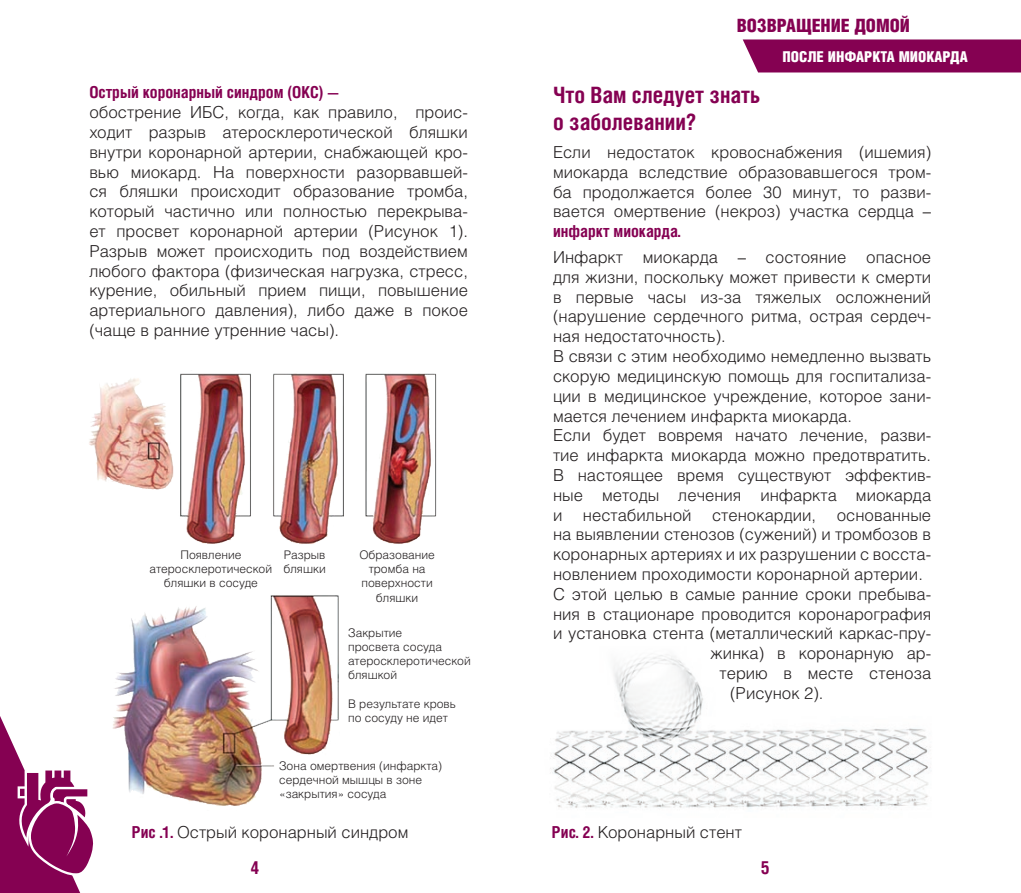
<style>
.page{position:relative;width:1021px;height:893px;background:#fff}
.page>*{position:absolute;margin:0;border:0;box-sizing:border-box;transform-origin:0 0}
.t1{font:700 22.5px/27px "Helios Cond C";color:#850152}
.t2{font:900 18.45px "Helios Cond";color:#850152}
.t3{font:700 18px "Helios Cond C";color:#850152}
.t4{font:16.5px/19.8px "Helios Light C";color:#231f20;text-align:justify}
.t5{font:700 16.5px "Helios Cond C";color:#850152}
.t6{font:900 15px "Helios Cond";color:#fff}
.t7{font:300 11.85px/14.2px "Helios";color:#231f20}
.s1{font-family:"Helios Cond C";font-weight:700;color:#850152}
</style>
<div class="page">
<img style="left:550px;top:655px;width:381px;height:153px">
<img style="left:113px;top:595px;width:226px;height:211px">
<img style="left:89px;top:373px;width:348px;height:171px">
<div style="left:742px;top:39px;width:278px;height:33px;background:#850152"></div>
<svg style="left:0;top:716px;width:94px;height:177px"></svg>
<p class="t2" style="left:736px;top:15px;width:175px">ВОЗВРАЩЕНИЕ ДОМОЙ</p>
<p class="t6" style="left:782px;top:48px;width:187px">ПОСЛЕ ИНФАРКТА МИОКАРДА</p>
<p class="t5" style="left:89px;top:83px;width:251px">Острый коронарный синдром (ОКС) —</p>
<p class="t4" style="left:89px;top:102px;width:380px">обострение ИБС, когда, как правило, проис&shy;ходит разрыв атеросклеротической бляшки внутри коронарной артерии, снабжающей кро&shy;вью миокард. На поверхности разорвавшей&shy;ся бляшки происходит образование тромба, который частично или полностью перекрыва&shy;ет просвет коронарной артерии (Рисунок 1).<br>Разрыв может происходить под воздействием любого фактора (физическая нагрузка, стресс, курение, обильный прием пищи, повышение артериального давления), либо даже в покое (чаще в ранние утренние часы).</p>
<h1 class="t1" style="left:553px;top:81px;width:209px">Что Вам следует знать о заболевании?</h1>
<p class="t4" style="left:553px;top:142px;width:380px">Если недостаток кровоснабжения (ишемия) миокарда вследствие образовавшегося тром&shy;ба продолжается более 30 минут, то разви&shy;вается омертвение (некроз) участка сердца –</p>
<p class="t5" style="left:553px;top:222px;width:129px">инфаркт миокарда.</p>
<p class="t4" style="left:553px;top:247px;width:380px">Инфаркт миокарда – состояние опасное</p>
<p class="t4" style="left:553px;top:267px;width:380px">для жизни, поскольку может привести к смерти</p>
<p class="t4" style="left:553px;top:287px;width:380px">в первые часы из-за тяжелых осложнений</p>
<p class="t4" style="left:553px;top:306px;width:380px">(нарушение сердечного ритма, острая сердеч-</p>
<p class="t4" style="left:553px;top:326px;width:174px">ная недостаточность).</p>
<p class="t4" style="left:553px;top:346px;width:380px">В связи с этим необходимо немедленно вызвать</p>
<p class="t4" style="left:553px;top:366px;width:380px">скорую медицинскую помощь для госпитализа-</p>
<p class="t4" style="left:553px;top:386px;width:380px">ции в медицинское учреждение, которое зани-</p>
<p class="t4" style="left:553px;top:405px;width:300px">мается лечением инфаркта миокарда.</p>
<p class="t4" style="left:553px;top:425px;width:380px">Если будет вовремя начато лечение, разви-</p>
<p class="t4" style="left:553px;top:445px;width:380px">тие инфаркта миокарда можно предотвратить.</p>
<p class="t4" style="left:553px;top:465px;width:380px">В настоящее время существуют эффектив-</p>
<p class="t4" style="left:553px;top:485px;width:380px">ные методы лечения инфаркта миокарда</p>
<p class="t4" style="left:553px;top:504px;width:380px">и нестабильной стенокардии, основанные</p>
<p class="t4" style="left:553px;top:524px;width:380px">на выявлении стенозов (сужений) и тромбозов в</p>
<p class="t4" style="left:553px;top:544px;width:380px">коронарных артериях и их разрушении с восста-</p>
<p class="t4" style="left:553px;top:564px;width:371px">новлением проходимости коронарной артерии.</p>
<p class="t4" style="left:553px;top:584px;width:380px">С этой целью в самые ранние сроки пребыва-</p>
<p class="t4" style="left:553px;top:603px;width:380px">ния в стационаре проводится коронарография</p>
<p class="t4" style="left:553px;top:623px;width:380px">и установка стента (металлический каркас-пру-</p>
<p class="t4" style="left:710px;top:643px;width:222px">жинка) в коронарную ар-</p>
<p class="t4" style="left:719px;top:663px;width:213px">терию в месте стеноза</p>
<p class="t4" style="left:730px;top:683px;width:95px">(Рисунок 2).</p>
<p class="t7" style="left:150px;top:547px;width:124px;text-align:center">Появление атеросклеротической бляшки в сосуде</p>
<p class="t7" style="left:283px;top:547px;width:44px">Разрыв бляшки</p>
<p class="t7" style="left:359px;top:547px;width:77px;text-align:center">Образование тромба на поверхности бляшки</p>
<p class="t7" style="left:348px;top:625px;width:124px">Закрытие<br>просвета сосуда атеросклеротической бляшкой</p>
<p class="t7" style="left:348px;top:696px;width:109px">В результате кровь по сосуду не идет</p>
<p class="t7" style="left:279px;top:758px;width:165px">Зона омертвения (инфаркта) сердечной мышцы в зоне «закрытия» сосуда</p>
<p class="t4" style="left:132px;top:822px;width:278px"><span class="s1">Рис .1.</span> Острый коронарный синдром</p>
<p class="t4" style="left:552px;top:822px;width:191px"><span class="s1">Рис. 2.</span> Коронарный стент</p>
<p class="t3" style="left:250px;top:857px;width:10px">4</p>
<p class="t3" style="left:761px;top:857px;width:10px">5</p>
</div>
